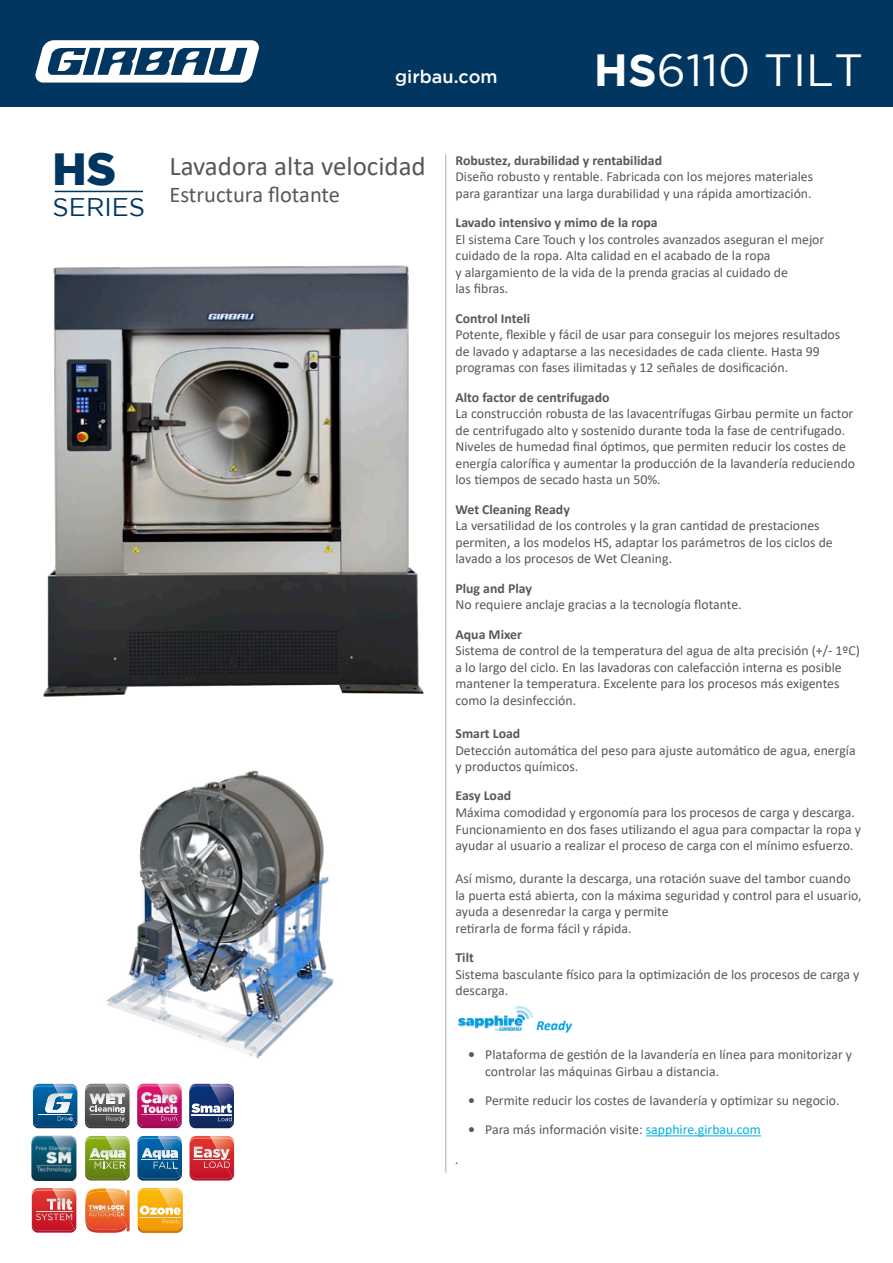
<style>
.page{position:relative;width:893px;height:1263px;background:#fff}
.page>*{position:absolute;margin:0;border:0;box-sizing:border-box;transform-origin:0 0}
.t1{font:45px "Gotham";color:#fff}
.t2{font:900 45px "Gotham";color:#003660}
.t3{font:27px "Calibri";color:#58585a}
.t4{font:25.5px "Gotham";color:#003660}
.t5{font:22.5px "Calibri";color:#58585a}
.t6{font:500 18px "Gotham";color:#fff}
.t7{font:13.8px/16.5px "Calibri";color:#58585a}
.t8{font:700 13.8px "Calibri";color:#58585a}
.t9{font:italic 700 13.8px "Calibri";color:#009fe3}
.t10{font:italic 13.8px "Calibri";color:#58585a}
.s1{font-weight:700}
.s2{color:#00b1e6}
</style>
<div class="page">
<div style="left:0;top:0;width:893px;height:106px;background:#003660"></div>
<svg style="left:35px;top:40px;width:224px;height:43px"></svg>
<svg style="left:85px;top:1188px;width:45px;height:45px;background:#eb854d"></svg>
<svg style="left:33px;top:1084px;width:44px;height:44px;background:#3376a5"></svg>
<img style="left:59px;top:1093px;width:14px;height:18px">
<svg style="left:137px;top:1136px;width:45px;height:44px;background:#3578a7"></svg>
<svg style="left:85px;top:1136px;width:45px;height:44px;background:#92aa4b"></svg>
<svg style="left:190px;top:1136px;width:44px;height:44px;background:#d65254"></svg>
<svg style="left:32px;top:1188px;width:44px;height:44px;background:#d64d50"></svg>
<svg style="left:137px;top:1084px;width:45px;height:44px;background:#cd548b"></svg>
<svg style="left:85px;top:1084px;width:45px;height:44px;background:#828284"></svg>
<svg style="left:189px;top:1084px;width:45px;height:44px;background:#485b8c"></svg>
<img style="left:32px;top:1136px;width:44px;height:45px">
<svg style="left:138px;top:1188px;width:45px;height:45px;background:#f5b73b"></svg>
<hr style="left:55px;top:191px;width:88px;height:1px;background:#00385a">
<img style="left:106px;top:770px;width:228px;height:289px">
<img style="left:43px;top:265px;width:381px;height:432px">
<hr style="left:445px;top:154px;width:1px;height:1019px;background:#391017">
<hr style="left:646px;top:1135px;width:115px;height:1px;background:#00b1e6">
<img style="left:458px;top:1007px;width:74px;height:24px">
<h1 class="t2" style="left:53px;top:143px;width:65px">HS</h1>
<h3 class="t4" style="left:53px;top:193px;width:94px">SERIES</h3>
<h3 class="t6" style="left:395px;top:66px;width:104px">girbau.com</h3>
<h1 class="t1" style="left:594px;top:45px;width:271px"><span class="s1">HS</span>6110 TILT</h1>
<h2 class="t3" style="left:169px;top:147px;width:258px">Lavadora alta velocidad</h2>
<h3 class="t5" style="left:169px;top:178px;width:172px">Estructura flotante</h3>
<p class="t8" style="left:455px;top:150px;width:208px">Robustez, durabilidad y rentabilidad</p>
<p class="t7" style="left:455px;top:168px;width:359px">Diseño robusto y rentable. Fabricada con los mejores materiales para garantizar una larga durabilidad y una rápida amortización.</p>
<p class="t8" style="left:455px;top:213px;width:204px">Lavado intensivo y mimo de la ropa</p>
<p class="t7" style="left:455px;top:230px;width:370px">El sistema Care Touch y los controles avanzados aseguran el mejor cuidado de la ropa. Alta calidad en el acabado de la ropa<br>y alargamiento de la vida de la prenda gracias al cuidado de<br>las fibras.</p>
<p class="t8" style="left:455px;top:308px;width:76px">Control Inteli</p>
<p class="t7" style="left:455px;top:326px;width:386px">Potente, flexible y fácil de usar para conseguir los mejores resultados de lavado y adaptarse a las necesidades de cada cliente. Hasta 99 programas con fases ilimitadas y 12 señales de dosificación.</p>
<p class="t8" style="left:455px;top:387px;width:156px">Alto factor de centrifugado</p>
<p class="t7" style="left:455px;top:405px;width:401px">La construcción robusta de las lavacentrífugas Girbau permite un factor de centrifugado alto y sostenido durante toda la fase de centrifugado.<br>Niveles de humedad final óptimos, que permiten reducir los costes de energía calorífica y aumentar la producción de la lavandería reduciendo los tiempos de secado hasta un 50%.</p>
<p class="t8" style="left:455px;top:499px;width:116px">Wet Cleaning Ready</p>
<p class="t7" style="left:455px;top:517px;width:379px">La versatilidad de los controles y la gran cantidad de prestaciones permiten, a los modelos HS, adaptar los parámetros de los ciclos de lavado a los procesos de Wet Cleaning.</p>
<p class="t8" style="left:455px;top:578px;width:78px">Plug and Play</p>
<p class="t7" style="left:455px;top:596px;width:288px">No requiere anclaje gracias a la tecnología flotante.</p>
<p class="t8" style="left:455px;top:624px;width:68px">Aqua Mixer</p>
<p class="t7" style="left:455px;top:642px;width:406px">Sistema de control de la temperatura del agua de alta precisión (+/- 1ºC) a lo largo del ciclo. En las lavadoras con calefacción interna es posible mantener la temperatura. Excelente para los procesos más exigentes como la desinfección.</p>
<p class="t8" style="left:455px;top:724px;width:66px">Smart Load</p>
<p class="t7" style="left:455px;top:741px;width:402px">Detección automática del peso para ajuste automático de agua, energía y productos químicos.</p>
<p class="t8" style="left:455px;top:786px;width:57px">Easy Load</p>
<p class="t7" style="left:455px;top:804px;width:407px">Máxima comodidad y ergonomía para los procesos de carga y descarga.<br>Funcionamiento en dos fases utilizando el agua para compactar la ropa y ayudar al usuario a realizar el proceso de carga con el mínimo esfuerzo.</p>
<p class="t7" style="left:455px;top:870px;width:408px">Así mismo, durante la descarga, una rotación suave del tambor cuando la puerta está abierta, con la máxima seguridad y control para el usuario, ayuda a desenredar la carga y permite<br>retirarla de forma fácil y rápida.</p>
<p class="t8" style="left:455px;top:948px;width:20px">Tilt</p>
<p class="t7" style="left:455px;top:966px;width:405px">Sistema basculante físico para la optimización de los procesos de carga y descarga.</p>
<p class="t9" style="left:537px;top:1015px;width:37px">Ready</p>
<p class="t7" style="left:485px;top:1046px;width:368px;text-indent:-17px"><span class="s1">•</span> Plataforma de gestión de la lavandería en línea para monitorizar y controlar las máquinas Girbau a distancia.</p>
<p class="t7" style="left:468px;top:1092px;width:373px"><span class="s1">•</span> Permite reducir los costes de lavandería y optimizar su negocio.</p>
<p class="t7" style="left:468px;top:1121px;width:294px"><span class="s1">•</span> Para más información visite: <span class="s2">sapphire.girbau.com</span></p>
<p class="t10" style="left:455px;top:1149px;width:5px">.</p>
</div>
